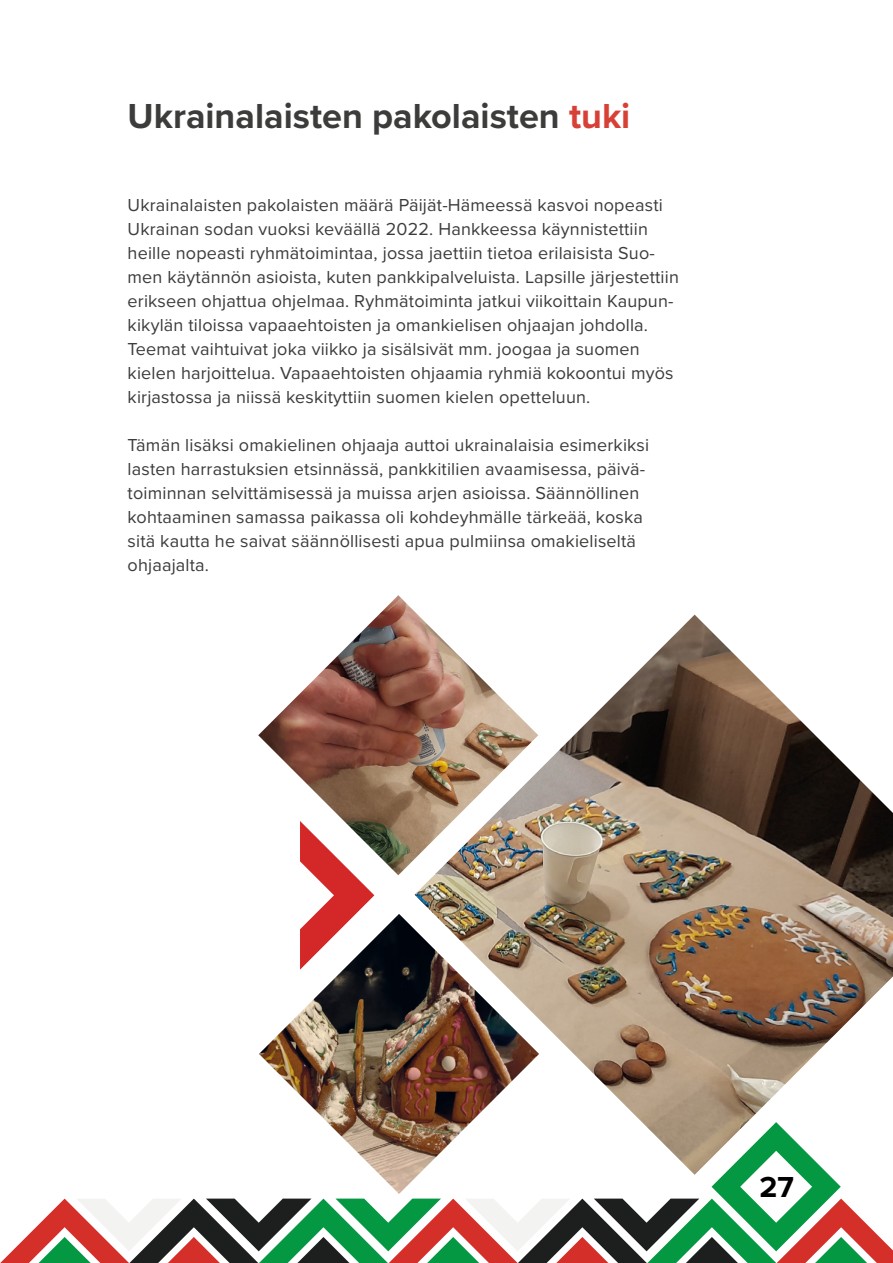
<style>
.page{position:relative;width:893px;height:1263px;background:#fff}
.page>*{position:absolute;margin:0;border:0;box-sizing:border-box;transform-origin:0 0}
.H1_Otsikko{font:700 36px "Proxima Nova";color:#3c3c3b}
.t1{font:700 30px "Proxima Nova";color:#000}
.Leipäteksti{font:18px/24px "Proxima Nova";letter-spacing:.01em;color:#3c3c3b}
.s1{color:#d74037}
</style>
<div class="page">
<svg style="left:0;top:1175px;width:893px;height:88px"></svg>
<img style="left:415px;top:615px;width:478px;height:560px">
<img style="left:259px;top:914px;width:280px;height:280px">
<img style="left:258px;top:595px;width:280px;height:280px">
<svg style="left:300px;top:821px;width:74px;height:149px"></svg>
<p class="H1_Otsikko" style="left:128px;top:89px;width:504px">Ukrainalaisten pakolaisten <span class="s1">tuki</span></p>
<p class="Leipäteksti" style="left:128px;top:192px;width:553px">Ukrainalaisten pakolaisten määrä Päijät-Hämeessä kasvoi nopeasti Ukrainan sodan vuoksi keväällä 2022. Hankkeessa käynnistettiin heille nopeasti ryhmätoimintaa, jossa jaettiin tietoa erilaisista Suo&shy;men käytännön asioista, kuten pankkipalveluista. Lapsille järjestettiin erikseen ohjattua ohjelmaa. Ryhmätoiminta jatkui viikoittain Kaupun&shy;kikylän tiloissa vapaaehtoisten ja omankielisen ohjaajan johdolla.<br>Teemat vaihtuivat joka viikko ja sisälsivät mm. joogaa ja suomen kielen harjoittelua. Vapaaehtoisten ohjaamia ryhmiä kokoontui myös kirjastossa ja niissä keskityttiin suomen kielen opetteluun.</p>
<p class="Leipäteksti" style="left:128px;top:432px;width:523px">Tämän lisäksi omakielinen ohjaaja auttoi ukrainalaisia esimerkiksi lasten harrastuksien etsinnässä, pankkitilien avaamisessa, päivä&shy;toiminnan selvittämisessä ja muissa arjen asioissa. Säännöllinen kohtaaminen samassa paikassa oli kohdeyhmälle tärkeää, koska sitä kautta he saivat säännöllisesti apua pulmiinsa omakieliseltä ohjaajalta.</p>
<h2 class="t1" style="left:759px;top:1165px;width:36px">27</h2>
</div>
